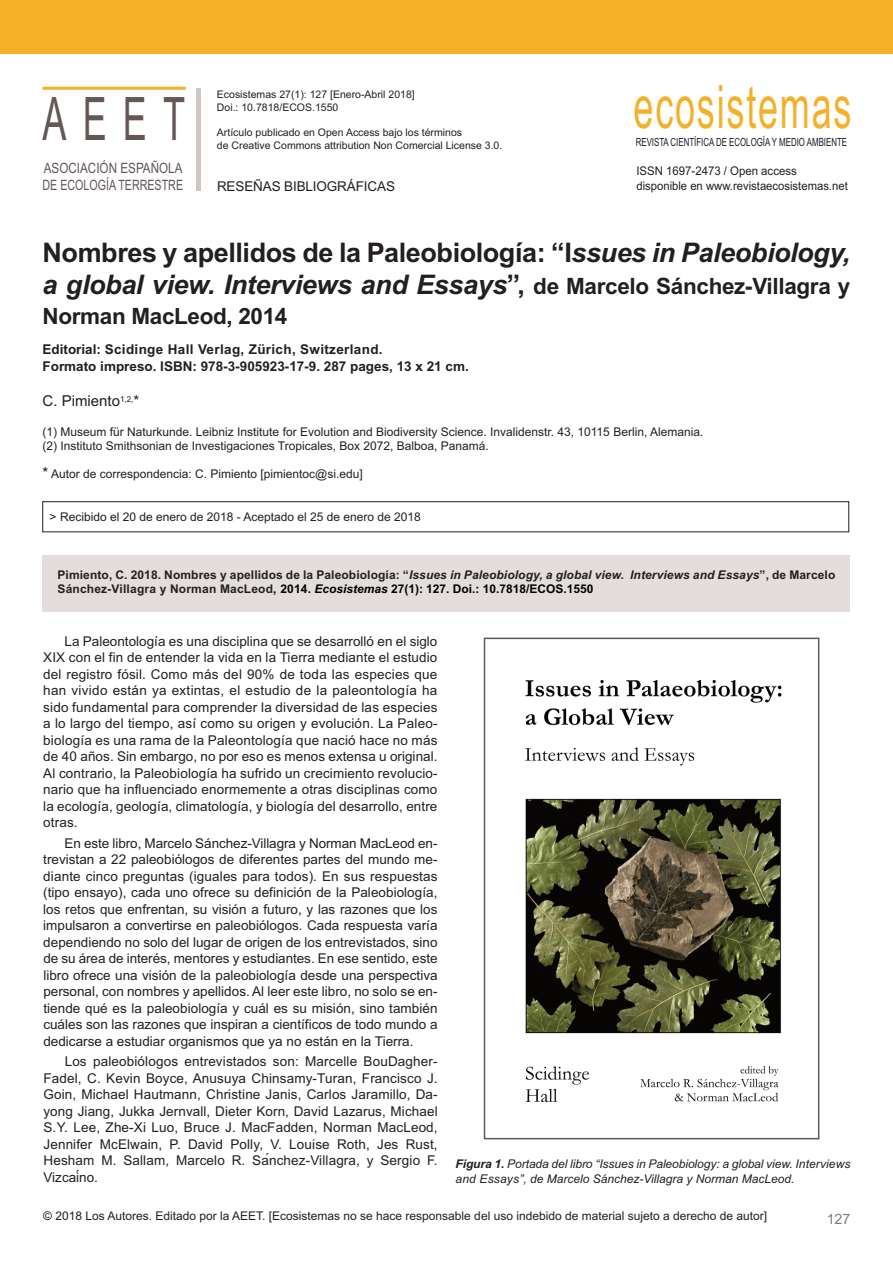
<style>
.page{position:relative;width:893px;height:1263px;background:#fff}
.page>*{position:absolute;margin:0;border:0;box-sizing:border-box;transform-origin:0 0}
.t1{font:60px "Arial";letter-spacing:.05em;color:#f4b027;scale:.6 1}
.t2{font:60px "Arial";color:#645755;scale:.6 1}
.t3{font:italic 700 27px/32.4px "Arial";letter-spacing:-.015em;color:#231f20}
.t4{font:700 22.5px "Arial";letter-spacing:-.015em;color:#231f20}
.t5{font:15px "Arial";color:#231f20}
.t6{font:14.25px/17.1px "Arial";color:#645755;scale:.82 1}
.t7{font:14.25px "Arial";color:#7f7e7c}
.t8{font:13.5px/16.5px "Arial";letter-spacing:.005em;color:#231f20;text-align:justify}
.t9{font:700 13.5px/17.5px "Arial";color:#231f20}
.t10{font:12px/14.4px "Arial";color:#231f20}
.t11{font:700 12px/14.4px "Arial";letter-spacing:.01em;color:#231f20}
.t12{font:italic 12px/14.4px "Arial";color:#231f20}
.t13{font:12px/14.4px "Arial";color:#231f20;scale:.95 1}
.t14{font:11.25px "Arial";color:#231f20;scale:.7 1}
.t15{font:10.5px/12.8px "Arial";color:#231f20}
.s1{font-style:normal}
.s2{font-style:normal;font-size:22.5px}
.s3{font-size:15px}
.s4{font-style:italic}
.s5{color:#000}
.s6{font-style:italic;color:#000}
.s7{font-weight:700}
</style>
<div class="page">
<hr style="left:43px;top:87px;width:143px;height:3px;background:#f4b027">
<div style="left:196px;top:88px;width:5px;height:102px;background:#cdc6c3"></div>
<div style="left:0;top:0;width:893px;height:54px;background:#f4b027"></div>
<div style="left:43px;top:501px;width:806px;height:31px;border:1px solid #231f20"></div>
<div style="left:43px;top:555px;width:807px;height:57px;background:#e3dedc"></div>
<img style="left:525px;top:679px;width:257px;height:423px">
<div style="left:484px;top:638px;width:335px;height:501px;border:2px solid #645755"></div>
<h1 class="t2" style="left:42px;top:84px;width:239px">AEET</h1>
<p class="t6" style="left:43px;top:159px;width:173px">ASOCIACIÓN ESPAÑOLA<br>DE ECOLOGÍA TERRESTRE</p>
<p class="t15" style="left:217px;top:88px;width:199px">Ecosistemas 27(1): 127 [Enero-Abril 2018]<br>Doi.: 10.7818/ECOS.1550</p>
<p class="t15" style="left:217px;top:126px;width:287px">Artículo publicado en Open Access bajo los términos<br>de Creative Commons attribution Non Comercial License 3.0.</p>
<p class="t8" style="left:217px;top:178px;width:179px">RESEÑAS BIBLIOGRÁFICAS</p>
<h1 class="t1" style="left:633px;top:72px;width:365px">ecosistemas</h1>
<p class="t14" style="left:636px;top:135px;width:303px">REVISTA CIENTÍFICA DE ECOLOGÍA Y MEDIO AMBIENTE</p>
<p class="t13" style="left:636px;top:164px;width:224px">ISSN 1697-2473 / Open access disponible en www.revistaecosistemas.net</p>
<h2 class="t3" style="left:43px;top:237px;width:809px"><span class="s1">Nombres y apellidos de la Paleobiología: “I</span>ssues in Paleobiology, a global view. Interviews and Essays<span class="s1">”,</span> <span class="s2">de Marcelo Sánchez-Villagra y</span></h2>
<h3 class="t4" style="left:43px;top:303px;width:246px">Norman MacLeod, 2014</h3>
<p class="t9" style="left:43px;top:340px;width:428px">Editorial: Scidinge Hall Verlag, Zürich, Switzerland.<br>Formato impreso. ISBN: 978-3-905923-17-9. 287 pages, 13 x 21 cm.</p>
<p class="t5" style="left:43px;top:392px;width:98px">C. Pimiento<sup>1,2,</sup>*</p>
<p class="t10" style="left:43px;top:425px;width:662px">(1) Museum für Naturkunde. Leibniz Institute for Evolution and Biodiversity Science. Invalidenstr. 43, 10115 Berlin, Alemania. (2) Instituto Smithsonian de Investigaciones Tropicales, Box 2072, Balboa, Panamá.</p>
<p class="t10" style="left:43px;top:466px;width:322px"><span class="s3">*</span> Autor de correspondencia: C. Pimiento [pimientoc@si.edu]</p>
<p class="t10" style="left:50px;top:509px;width:373px">&gt; Recibido el 20 de enero de 2018 - Aceptado el 25 de enero de 2018</p>
<p class="t11" style="left:58px;top:567px;width:779px">Pimiento, C. 2018. Nombres y apellidos de la Paleobiología: “<span class="s4">Issues in Paleobiology, a global view. Interviews and Essays</span>”, de Marcelo<br>Sánchez-Villagra y Norman MacLeod<span class="s5">, 2014.</span> <span class="s6">Ecosistemas</span> <span class="s5">27(1): 127. Doi.: 10.7818/ECOS.1550</span></p>
<p class="t8" style="left:43px;top:633px;width:396px;text-indent:21px">La Paleontología es una disciplina que se desarrolló en el siglo XIX con el fin de entender la vida en la Tierra mediante el estudio del registro fósil. Como más del 90% de toda las especies que han vivido están ya extintas, el estudio de la paleontología ha sido fundamental para comprender la diversidad de las especies a lo largo del tiempo, así como su origen y evolución. La Paleo&shy;biología es una rama de la Paleontología que nació hace no más de 40 años. Sin embargo, no por eso es menos extensa u original.<br>Al contrario, la Paleobiología ha sufrido un crecimiento revolucio&shy;nario que ha influenciado enormemente a otras disciplinas como la ecología, geología, climatología, y biología del desarrollo, entre otras.</p>
<p class="t8" style="left:43px;top:835px;width:396px;text-indent:21px">En este libro, Marcelo Sánchez-Villagra y Norman MacLeod en&shy;trevistan a 22 paleobiólogos de diferentes partes del mundo me&shy;diante cinco preguntas (iguales para todos). En sus respuestas (tipo ensayo), cada uno ofrece su definición de la Paleobiología, los retos que enfrentan, su visión a futuro, y las razones que los impulsaron a convertirse en paleobiólogos. Cada respuesta varía dependiendo no solo del lugar de origen de los entrevistados, sino de su área de interés, mentores y estudiantes. En ese sentido, este libro ofrece una visión de la paleobiología desde una perspectiva personal, con nombres y apellidos. Al leer este libro, no solo se en&shy;tiende qué es la paleobiología y cuál es su misión, sino también cuáles son las razones que inspiran a científicos de todo mundo a dedicarse a estudiar organismos que ya no están en la Tierra.</p>
<p class="t8" style="left:43px;top:1053px;width:396px;text-indent:21px">Los paleobiólogos entrevistados son: Marcelle BouDagher-Fadel, C. Kevin Boyce, Anusuya Chinsamy-Turan, Francisco J.<br>Goin, Michael Hautmann, Christine Janis, Carlos Jaramillo, Da&shy;yong Jiang, Jukka Jernvall, Dieter Korn, David Lazarus, Michael S.Y. Lee, Zhe-Xi Luo, Bruce J. MacFadden, Norman MacLeod, Jennifer McElwain, P. David Polly, V. Louise Roth, Jes Rust, Hesham M. Sallam, Marcelo R. Sánchez-Villagra, y Sergio F.<br>Vizcaíno.</p>
<p class="t12" style="left:455px;top:1157px;width:396px"><span class="s7">Figura 1.</span> Portada del libro “Issues in Paleobiology: a global view. Interviews and Essays”, de Marcelo Sánchez-Villagra y Norman MacLeod.</p>
<p class="t10" style="left:43px;top:1209px;width:725px">© 2018 Los Autores. Editado por la AEET. [Ecosistemas no se hace responsable del uso indebido de material sujeto a derecho de autor]</p>
<p class="t7" style="left:827px;top:1210px;width:25px">127</p>
</div>
